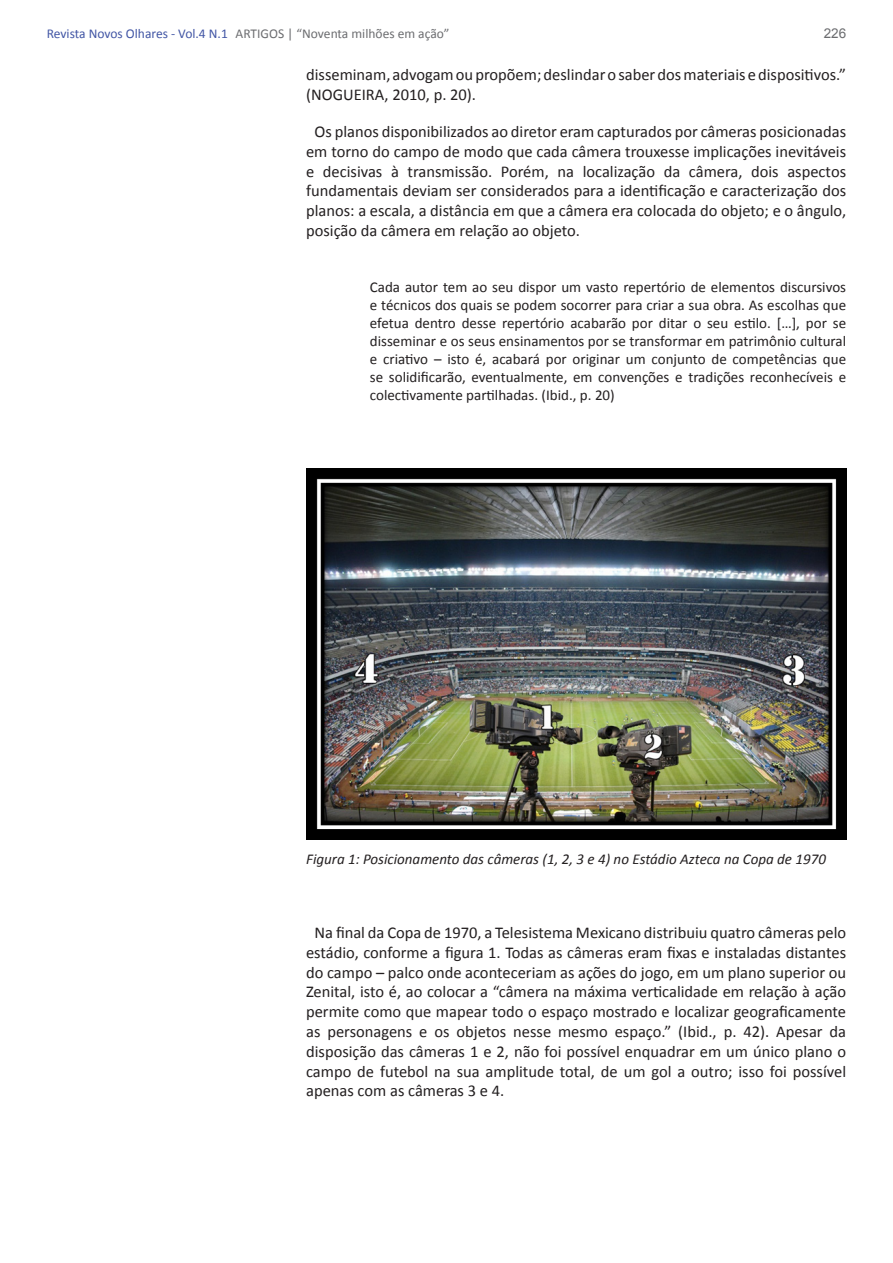
<style>
.page{position:relative;width:893px;height:1263px;background:#fff}
.page>*{position:absolute;margin:0;border:0;box-sizing:border-box;transform-origin:0 0}
.TEXTO_BASE{font:16.5px/19.8px "Calibri";color:#231f20;text-align:justify}
.citacao{font:15px/18px "Calibri";color:#231f20;text-align:justify}
.legenda_imagem{font:italic 15px "Calibri";color:#231f20}
.t1{font:13.5px "Calibri";color:#6c6d70}
.t2{font:13.5px "Arial";color:#6c6d70}
.s1{color:#4256a5}
</style>
<div class="page">
<img style="left:306px;top:468px;width:540px;height:372px">
<p class="t1" style="left:47px;top:25px;width:404px"><span class="s1">Revista Novos Olhares - Vol.4 N.1</span> ARTIGOS | “Noventa milhões em ação”</p>
<p class="t2" style="left:824px;top:25px;width:24px">226</p>
<p class="TEXTO_BASE" style="left:306px;top:65px;width:541px">disseminam, advogam ou propõem; deslindar o saber dos materiais e dispositivos.” (NOGUEIRA, 2010, p. 20).</p>
<p class="TEXTO_BASE" style="left:306px;top:122px;width:542px;text-indent:9px">Os planos disponibilizados ao diretor eram capturados por câmeras posicionadas em torno do campo de modo que cada câmera trouxesse implicações inevitáveis e decisivas à transmissão. Porém, na localização da câmera, dois aspectos fundamentais deviam ser considerados para a identificação e caracterização dos planos: a escala, a distância em que a câmera era colocada do objeto; e o ângulo, posição da câmera em relação ao objeto.</p>
<p class="citacao" style="left:370px;top:278px;width:478px">Cada autor tem ao seu dispor um vasto repertório de elementos discursivos e técnicos dos quais se podem socorrer para criar a sua obra. As escolhas que efetua dentro desse repertório acabarão por ditar o seu estilo. […], por se disseminar e os seus ensinamentos por se transformar em patrimônio cultural e criativo – isto é, acabará por originar um conjunto de competências que se solidificarão, eventualmente, em convenções e tradições reconhecíveis e colectivamente partilhadas. (Ibid., p. 20)</p>
<p class="legenda_imagem" style="left:306px;top:849px;width:521px">Figura 1: Posicionamento das câmeras (1, 2, 3 e 4) no Estádio Azteca na Copa de 1970</p>
<p class="TEXTO_BASE" style="left:306px;top:923px;width:542px;text-indent:9px">Na final da Copa de 1970, a Telesistema Mexicano distribuiu quatro câmeras pelo estádio, conforme a figura 1. Todas as câmeras eram fixas e instaladas distantes do campo – palco onde aconteceriam as ações do jogo, em um plano superior ou Zenital, isto é, ao colocar a “câmera na máxima verticalidade em relação à ação permite como que mapear todo o espaço mostrado e localizar geograficamente as personagens e os objetos nesse mesmo espaço.” (Ibid., p. 42). Apesar da disposição das câmeras 1 e 2, não foi possível enquadrar em um único plano o campo de futebol na sua amplitude total, de um gol a outro; isso foi possível apenas com as câmeras 3 e 4.</p>
</div>
